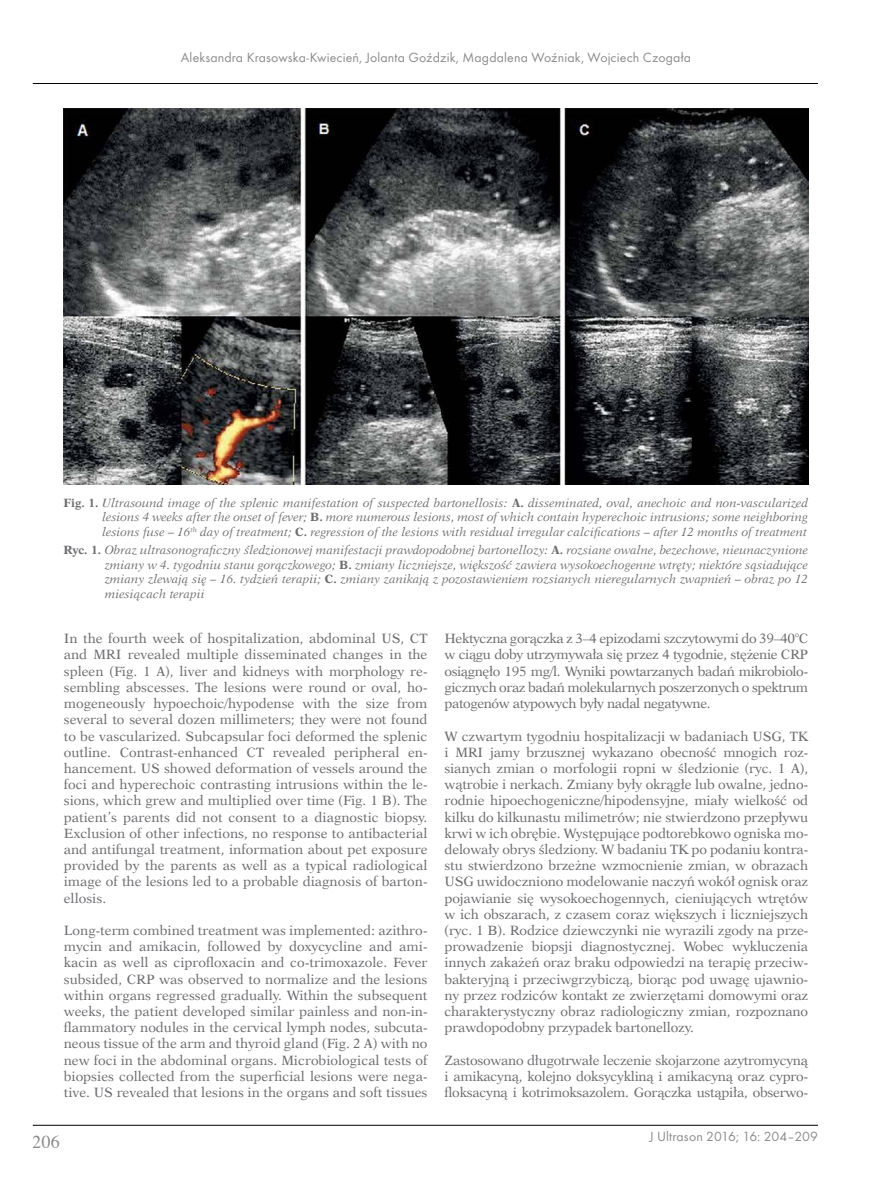
<style>
.page{position:relative;width:872px;height:1191px;background:#fff}
.page>*{position:absolute;margin:0;border:0;box-sizing:border-box;transform-origin:0 0}
.t1{font:18px "Times";color:#6d6e71}
.t2{font:13.8px "Futura TCE";letter-spacing:.01em;color:#6d6e71}
.t3{font:13.5px/16.2px "Dutch 823 EU";letter-spacing:-.01em;color:#6d6e71;text-align:justify}
.t4{font:italic 12px/14.4px "Dutch 823 EU";color:#6d6e71;text-align:justify}
.s1{font-weight:700;font-style:normal}
</style>
<div class="page">
<hr style="left:33px;top:1125px;width:785px;height:1px;background:#000">
<hr style="left:33px;top:83px;width:785px;height:1px;background:#000">
<img style="left:64px;top:108px;width:744px;height:376px">
<p class="t2" style="left:181px;top:49px;width:512px">Aleksandra Krasowska-Kwiecień, Jolanta Goździk, Magdalena Woźniak, Wojciech Czogała</p>
<p class="t4" style="left:102px;top:495px;width:707px;text-indent:-38px"><span class="s1">Fig. 1.</span> Ultrasound image of the splenic manifestation of suspected bartonellosis: <span class="s1">A.</span> disseminated, oval, anechoic and non-vascularized lesions 4 weeks after the onset of fever; <span class="s1">B.</span> more numerous lesions, most of which contain hyperechoic intrusions; some neighboring lesions fuse – 16<sup>th</sup> day of treatment; <span class="s1">C.</span> regression of the lesions with residual irregular calcifications – after 12 months of treatment</p>
<p class="t4" style="left:105px;top:543px;width:705px;text-indent:-41px"><span class="s1">Ryc. 1.</span> Obraz ultrasonograficzny śledzionowej manifestacji prawdopodobnej bartonellozy: <span class="s1">A.</span> rozsiane owalne, bezechowe, nieunaczynione zmiany w 4. tygodniu stanu gorączkowego; <span class="s1">B.</span> zmiany liczniejsze, większość zawiera wysokoechogenne wtręty; niektóre sąsiadujące zmiany zlewają się – 16. tydzień terapii; <span class="s1">C.</span> zmiany zanikają z pozostawieniem rozsianych nieregularnych zwapnień – obraz po 12 miesiącach terapii</p>
<p class="t3" style="left:64px;top:630px;width:365px">In the fourth week of hospitalization, abdominal US, CT and MRI revealed multiple disseminated changes in the spleen (Fig. 1 A), liver and kidneys with morphology re&shy;sembling abscesses. The lesions were round or oval, ho&shy;mogeneously hypoechoic/hypodense with the size from several to several dozen millimeters; they were not found to be vascularized. Subcapsular foci deformed the splenic outline. Contrast-enhanced CT revealed peripheral en&shy;hancement. US showed deformation of vessels around the foci and hyperechoic contrasting intrusions within the le&shy;sions, which grew and multiplied over time (Fig. 1 B). The patient’s parents did not consent to a diagnostic biopsy.<br>Exclusion of other infections, no response to antibacterial and antifungal treatment, information about pet exposure provided by the parents as well as a typical radiological image of the lesions led to a probable diagnosis of barton&shy;ellosis.</p>
<p class="t3" style="left:64px;top:922px;width:365px">Long-term combined treatment was implemented: azithro&shy;mycin and amikacin, followed by doxycycline and ami&shy;kacin as well as ciprofloxacin and co-trimoxazole. Fever subsided, CRP was observed to normalize and the lesions within organs regressed gradually. Within the subsequent weeks, the patient developed similar painless and non-in&shy;flammatory nodules in the cervical lymph nodes, subcuta&shy;neous tissue of the arm and thyroid gland (Fig. 2 A) with no new foci in the abdominal organs. Microbiological tests of biopsies collected from the superficial lesions were nega&shy;tive. US revealed that lesions in the organs and soft tissues</p>
<p class="t3" style="left:444px;top:630px;width:365px">Hektyczna gorączka z 3–4 epizodami szczytowymi do 39–40°C w ciągu doby utrzymywała się przez 4 tygodnie, stężenie CRP osiągnęło 195 mg/l. Wyniki powtarzanych badań mikrobiolo&shy;gicznych oraz badań molekularnych poszerzonych o spektrum patogenów atypowych były nadal negatywne.</p>
<p class="t3" style="left:444px;top:728px;width:365px">W czwartym tygodniu hospitalizacji w badaniach USG, TK i MRI jamy brzusznej wykazano obecność mnogich roz&shy;sianych zmian o morfologii ropni w śledzionie (ryc. 1 A), wątrobie i nerkach. Zmiany były okrągłe lub owalne, jedno&shy;rodnie hipoechogeniczne/hipodensyjne, miały wielkość od kilku do kilkunastu milimetrów; nie stwierdzono przepływu krwi w ich obrębie. Występujące podtorebkowo ogniska mo&shy;delowały obrys śledziony. W badaniu TK po podaniu kontra&shy;stu stwierdzono brzeżne wzmocnienie zmian, w obrazach USG uwidoczniono modelowanie naczyń wokół ognisk oraz pojawianie się wysokoechogennych, cieniujących wtrętów w ich obszarach, z czasem coraz większych i liczniejszych (ryc. 1 B). Rodzice dziewczynki nie wyrazili zgody na prze&shy;prowadzenie biopsji diagnostycznej. Wobec wykluczenia innych zakażeń oraz braku odpowiedzi na terapię przeciw&shy;bakteryjną i przeciwgrzybiczą, biorąc pod uwagę ujawnio&shy;ny przez rodziców kontakt ze zwierzętami domowymi oraz charakterystyczny obraz radiologiczny zmian, rozpoznano prawdopodobny przypadek bartonellozy.</p>
<p class="t3" style="left:444px;top:1052px;width:365px">Zastosowano długotrwałe leczenie skojarzone azytromycyną i amikacyną, kolejno doksycykliną i amikacyną oraz cypro&shy;floksacyną i kotrimoksazolem. Gorączka ustąpiła, obserwo-</p>
<h1 class="t1" style="left:33px;top:1125px;width:28px">206</h1>
<p class="t2" style="left:649px;top:1128px;width:170px">J Ultrason 2016; 16: 204–209</p>
</div>
